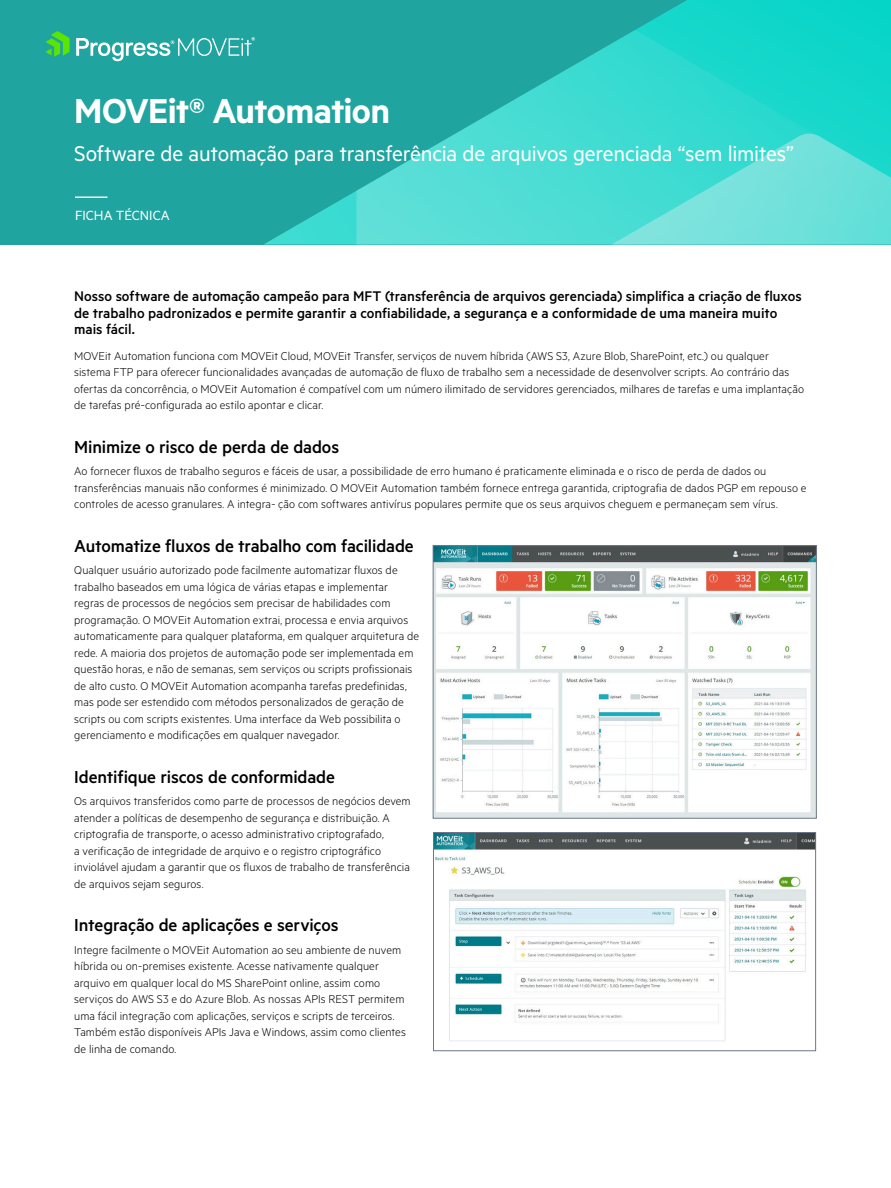
<style>
.page{position:relative;width:891px;height:1188px;background:#fff}
.page>*{position:absolute;margin:0;border:0;box-sizing:border-box;transform-origin:0 0}
.t1{font:600 39px "Metric";letter-spacing:-.02em;color:#fff}
.t2{font:24px "Metric";letter-spacing:-.01em;color:#fff}
.Body_2{font:500 19.5px "Metric";letter-spacing:-.005em;color:#000}
.Intro_Text{font:500 15.75px/16.5px "Metric";color:#000}
.t3{font:15px "Metric";color:#fff}
.Body_2-2{font:300 12.75px/16.5px "Metric";letter-spacing:.005em;color:#000}
</style>
<div class="page">
<div style="left:0;top:0;width:891px;height:244px;background:#20a4a0"></div>
<svg style="left:265px;top:191px;width:91px;height:53px"></svg>
<svg style="left:356px;top:0;width:535px;height:244px"></svg>
<svg style="left:531px;top:134px;width:360px;height:110px;background:#56ded6"></svg>
<svg style="left:45px;top:31px;width:25px;height:26px"></svg>
<svg style="left:76px;top:37px;width:179px;height:24px"></svg>
<hr style="left:75px;top:196px;width:32px;height:2px;background:#fff">
<img style="left:435px;top:547px;width:380px;height:270px">
<div style="left:433px;top:545px;width:384px;height:274px;border:1px solid #6c7589"></div>
<img style="left:435px;top:834px;width:379px;height:207px">
<div style="left:433px;top:832px;width:383px;height:219px;border:1px solid #6c7589"></div>
<h1 class="t1" style="left:74px;top:88px;width:317px">MOVEit® Automation</h1>
<h2 class="t2" style="left:74px;top:140px;width:721px">Software de automação para transferência de arquivos gerenciada “sem limites”</h2>
<p class="t3" style="left:75px;top:207px;width:96px">FICHA TÉCNICA</p>
<p class="Intro_Text" style="left:74px;top:288px;width:729px">Nosso software de automação campeão para MFT (transferência de arquivos gerenciada) simplifica a criação de fluxos de trabalho padronizados e permite garantir a confiabilidade, a segurança e a conformidade de uma maneira muito mais fácil.</p>
<p class="Body_2-2" style="left:74px;top:347px;width:731px">MOVEit Automation funciona com MOVEit Cloud, MOVEit Transfer, serviços de nuvem híbrida (AWS S3, Azure Blob, SharePoint, etc.) ou qualquer sistema FTP para oferecer funcionalidades avançadas de automação de fluxo de trabalho sem a necessidade de desenvolver scripts. Ao contrário das ofertas da concorrência, o MOVEit Automation é compatível com um número ilimitado de servidores gerenciados, milhares de tarefas e uma implantação de tarefas pré-configurada ao estilo apontar e clicar.</p>
<p class="Body_2" style="left:74px;top:435px;width:266px">Minimize o risco de perda de dados</p>
<p class="Body_2-2" style="left:74px;top:462px;width:734px">Ao fornecer fluxos de trabalho seguros e fáceis de usar, a possibilidade de erro humano é praticamente eliminada e o risco de perda de dados ou transferências manuais não conformes é minimizado. O MOVEit Automation também fornece entrega garantida, criptografia de dados PGP em repouso e controles de acesso granulares. A integra- ção com softwares antivírus populares permite que os seus arquivos cheguem e permaneçam sem vírus.</p>
<p class="Body_2" style="left:74px;top:534px;width:341px">Automatize fluxos de trabalho com facilidade</p>
<p class="Body_2-2" style="left:74px;top:561px;width:346px">Qualquer usuário autorizado pode facilmente automatizar fluxos de trabalho baseados em uma lógica de várias etapas e implementar regras de processos de negócios sem precisar de habilidades com programação. O MOVEit Automation extrai, processa e envia arquivos automaticamente para qualquer plataforma, em qualquer arquitetura de rede. A maioria dos projetos de automação pode ser implementada em questão horas, e não de semanas, sem serviços ou scripts profissionais de alto custo. O MOVEit Automation acompanha tarefas predefinidas, mas pode ser estendido com métodos personalizados de geração de scripts ou com scripts existentes. Uma interface da Web possibilita o gerenciamento e modificações em qualquer navegador.</p>
<p class="Body_2" style="left:74px;top:765px;width:262px">Identifique riscos de conformidade</p>
<p class="Body_2-2" style="left:74px;top:792px;width:338px">Os arquivos transferidos como parte de processos de negócios devem atender a políticas de desempenho de segurança e distribuição. A criptografia de transporte, o acesso administrativo criptografado,<br>a verificação de integridade de arquivo e o registro criptográfico inviolável ajudam a garantir que os fluxos de trabalho de transferência de arquivos sejam seguros.</p>
<p class="Body_2" style="left:74px;top:914px;width:266px">Integração de aplicações e serviços</p>
<p class="Body_2-2" style="left:74px;top:941px;width:333px">Integre facilmente o MOVEit Automation ao seu ambiente de nuvem híbrida ou on-premises existente. Acesse nativamente qualquer arquivo em qualquer local do MS SharePoint online, assim como serviços do AWS S3 e do Azure Blob. As nossas APIs REST permitem uma fácil integração com aplicações, serviços e scripts de terceiros.<br>Também estão disponíveis APIs Java e Windows, assim como clientes de linha de comando.</p>
</div>
